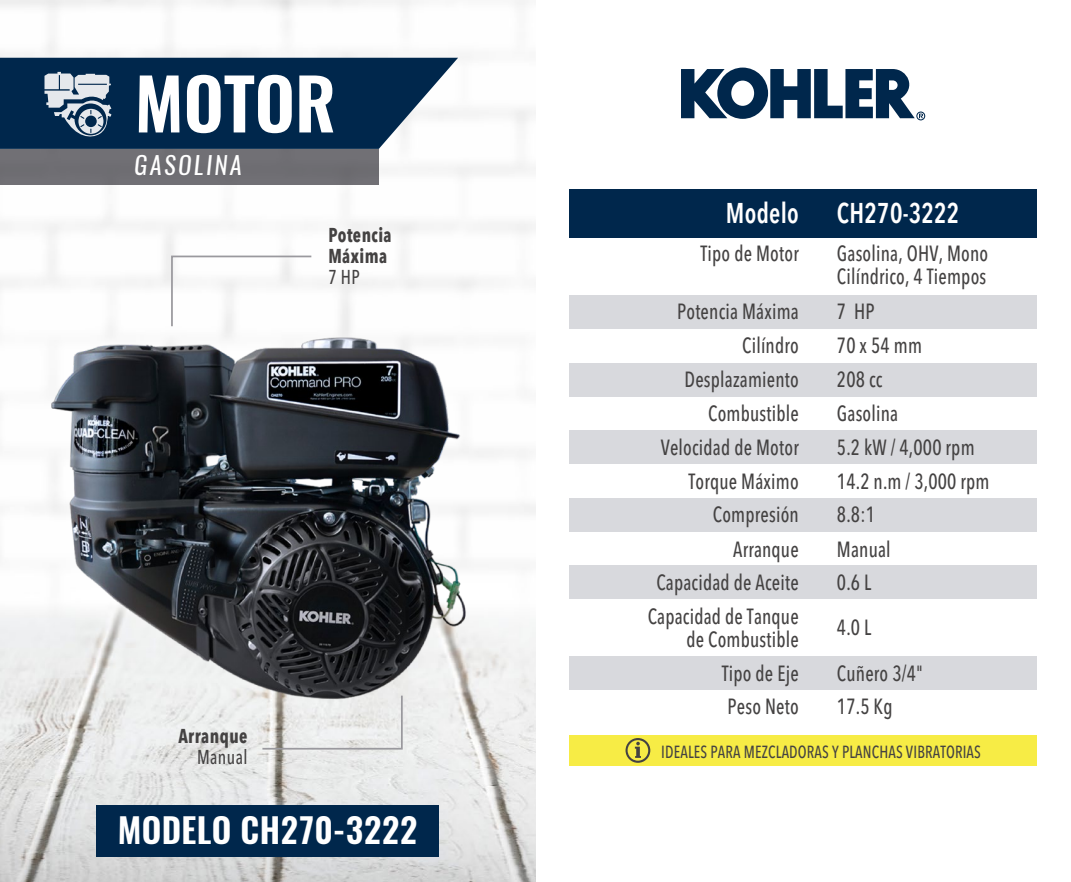
<style>
.page{position:relative;width:1071px;height:882px;background:#fff}
.page>*{position:absolute;margin:0;border:0;box-sizing:border-box;transform-origin:0 0}
.t1{font:600 70.35px "Oswald";color:#fff}
.t2{font:600 34.12px "Oswald";letter-spacing:.01em;color:#fff}
.t3{font:600 condensed 28.35px "Avenir Next LT Pro";letter-spacing:.01em;color:#fff;scale:.88 1}
.t4{font:italic 24.5px "Oswald";letter-spacing:.1em;color:#fff}
.t5{font:500 condensed 21.79px/33.7px "Avenir Next LT Pro";letter-spacing:.01em;color:#444242;scale:.88 1}
.t6{font:700 condensed 19.95px/21px "Avenir Next LT Pro";letter-spacing:.025em;color:#444242;scale:.88 1}
.t7{font:500 condensed 19.95px "Avenir Next LT Pro";letter-spacing:.025em;color:#444242;scale:.88 1}
.t8{font:500 condensed 17.41px "Avenir Next LT Pro";letter-spacing:.01em;color:#444242;scale:.88 1}
</style>
<div class="page">
<img style="left:0;top:0;width:536px;height:882px">
<svg style="left:0;top:58px;width:458px;height:91px;background:#183b5d"></svg>
<div style="left:0;top:149px;width:379px;height:36px;background:#727176"></div>
<svg style="left:45px;top:72px;width:66px;height:64px;background:#7e91a4"></svg>
<img style="left:46px;top:305px;width:425px;height:426px">
<div style="left:96px;top:805px;width:343px;height:52px;background:#00274c"></div>
<svg style="left:261px;top:694px;width:143px;height:56px"></svg>
<svg style="left:170px;top:255px;width:143px;height:73px"></svg>
<div style="left:569px;top:189px;width:468px;height:49px;background:#00274c"></div>
<div style="left:569px;top:296px;width:468px;height:33px;background:#d8d9dd"></div>
<div style="left:569px;top:363px;width:468px;height:33px;background:#d8d9dd"></div>
<div style="left:569px;top:430px;width:468px;height:34px;background:#d8d9dd"></div>
<div style="left:569px;top:498px;width:468px;height:33px;background:#d8d9dd"></div>
<div style="left:569px;top:565px;width:468px;height:34px;background:#d8d9dd"></div>
<div style="left:569px;top:656px;width:468px;height:33px;background:#d8d9dd"></div>
<svg style="left:681px;top:68px;width:244px;height:52px"></svg>
<div style="left:569px;top:735px;width:468px;height:31px;background:#f7ec45"></div>
<svg style="left:626px;top:738px;width:24px;height:25px"></svg>
<h1 class="t1" style="left:135px;top:55px;width:203px">MOTOR</h1>
<p class="t4" style="left:134px;top:148px;width:109px">GASOLINA</p>
<p class="t6" style="left:328px;top:225px;width:74px">Potencia<br>Máxima</p>
<p class="t7" style="left:328px;top:265px;width:37px">7 HP</p>
<p class="t6" style="left:178px;top:726px;width:80px">Arranque</p>
<p class="t7" style="left:197px;top:745px;width:59px">Manual</p>
<h2 class="t2" style="left:118px;top:806px;width:301px">MODELO CH270-3222</h2>
<h3 class="t3" style="left:726px;top:195px;width:84px">Modelo</h3>
<h3 class="t3" style="left:837px;top:195px;width:141px">CH270-3222</h3>
<p class="t5" style="left:701px;top:236px;width:113px">Tipo de Motor</p>
<p class="t5" style="left:837px;top:242px;width:174px;line-height:23px">Gasolina, OHV, Mono<br>Cilíndrico, 4 Tiempos</p>
<p class="t5" style="left:677px;top:295px;width:140px">Potencia Máxima</p>
<p class="t5" style="left:837px;top:295px;width:44px">7 HP</p>
<p class="t5" style="left:742px;top:329px;width:66px">Cilíndro</p>
<p class="t5" style="left:837px;top:329px;width:98px">70 x 54 mm</p>
<p class="t5" style="left:685px;top:363px;width:131px">Desplazamiento</p>
<p class="t5" style="left:837px;top:363px;width:53px">208 cc</p>
<p class="t5" style="left:708px;top:397px;width:105px">Combustible</p>
<p class="t5" style="left:837px;top:397px;width:71px">Gasolina</p>
<p class="t5" style="left:648px;top:430px;width:173px;text-align:right">Velocidad de Motor<br>Torque Máximo<br>Compresión<br>Arranque<br>Capacidad de Aceite<br>Capacidad de Tanque</p>
<p class="t5" style="left:686px;top:622px;width:129px;line-height:34.1px;text-align:right">de Combustible<br>Tipo de Eje</p>
<p class="t5" style="left:837px;top:430px;width:175px">5.2 kW / 4,000 rpm<br>14.2 n.m / 3,000 rpm<br>8.8:1<br>Manual<br>0.6 L</p>
<p class="t5" style="left:837px;top:604px;width:99px;line-height:45.6px">4.0 L<br>Cuñero 3/4"</p>
<p class="t5" style="left:728px;top:690px;width:83px">Peso Neto</p>
<p class="t5" style="left:837px;top:690px;width:65px">17.5 Kg</p>
<p class="t8" style="left:661px;top:741px;width:365px">IDEALES PARA MEZCLADORAS Y PLANCHAS VIBRATORIAS</p>
</div>
